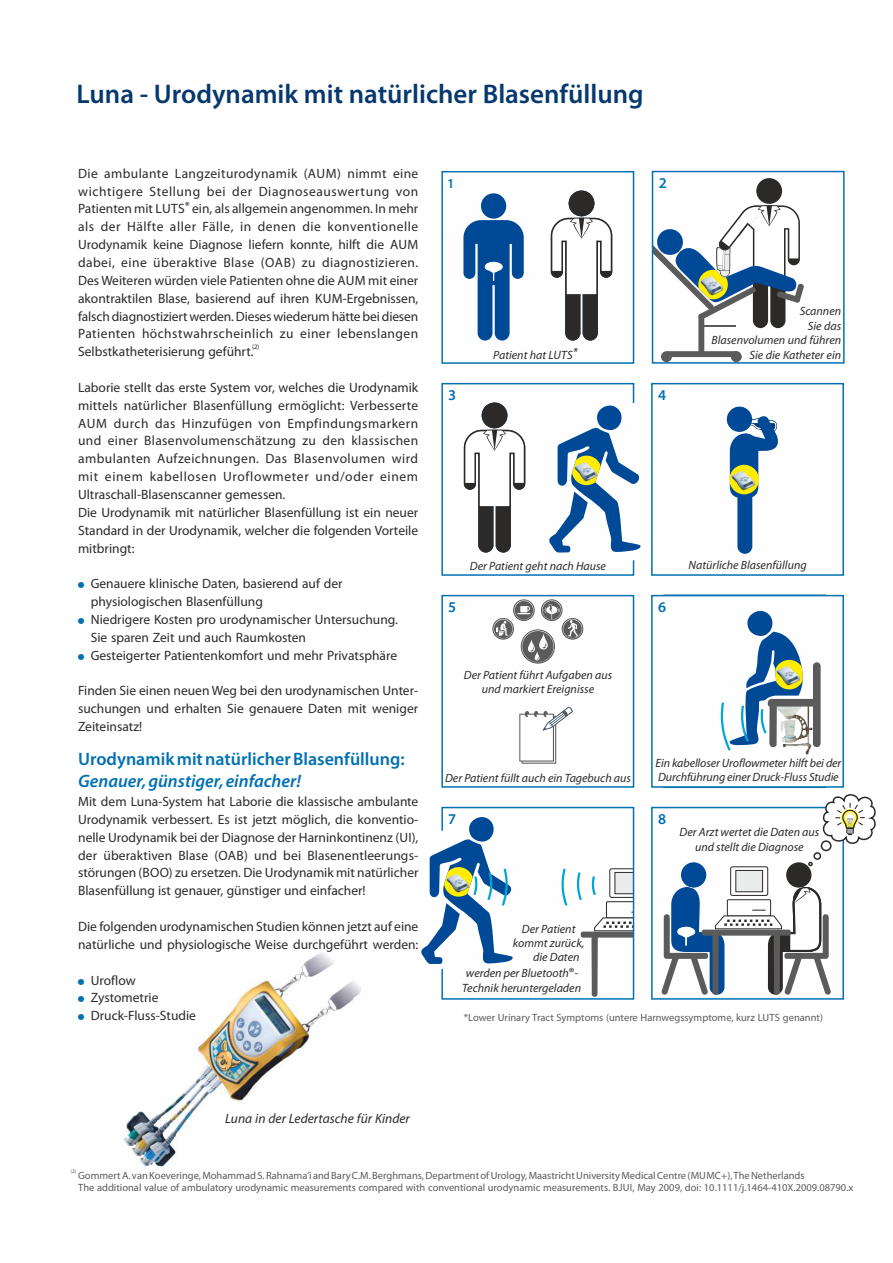
<style>
.page{position:relative;width:893px;height:1263px;background:#fff}
.page>*{position:absolute;margin:0;border:0;box-sizing:border-box;transform-origin:0 0}
.t1{font:600 27px "Myriad Pro";color:#07396e}
.t2{font:600 18px "Myriad Pro";color:#0070b2}
.t3{font:italic 600 18px "Myriad Pro";color:#0070b2}
.t4{font:600 15px "Myriad Pro";color:#0070b2}
.t5{font:13.5px/17.9px "Myriad Pro";color:#2b2a29;text-align:justify}
.t6{font:italic 13.5px "Myriad Pro";color:#2b2a29}
.t7{font:600 13.5px "Myriad Pro";color:#0070b2}
.t8{font:italic 12px/14.4px "Myriad Pro";color:#2b2a29;text-align:center}
.t9{font:12px "Myriad Pro";color:#2b2a29}
.t10{font:10.5px/12.6px "Myriad Pro";color:#5b5b5b}
.t11{font:6.75px "Myriad Pro";color:#2b2a29}
.t12{font:5.25px "Myriad Pro";color:#5b5b5b}
.s1{font-style:normal;font-size:13.5px}
</style>
<div class="page">
<img style="left:123px;top:952px;width:238px;height:216px">
<div style="left:756px;top:178px;width:26px;height:26px;background:#2b2a29;border-radius:50%"></div>
<svg style="left:654px;top:205px;width:150px;height:123px"></svg>
<div style="left:698px;top:314px;width:6px;height:41px;background:#5b5b5b;border-radius:3px"></div>
<div style="left:665px;top:351px;width:74px;height:6px;background:#5b5b5b;border-radius:3px"></div>
<div style="left:661px;top:351px;width:11px;height:11px;background:#5b5b5b;border-radius:50%"></div>
<div style="left:731px;top:351px;width:11px;height:11px;background:#5b5b5b;border-radius:50%"></div>
<div style="left:652px;top:171px;width:193px;height:193px;border:1px solid #0070b2"></div>
<svg style="left:441px;top:171px;width:194px;height:193px"></svg>
<svg style="left:441px;top:382px;width:200px;height:194px"></svg>
<svg style="left:651px;top:382px;width:193px;height:194px"></svg>
<div style="left:727px;top:407px;width:25px;height:25px;background:#004996;border-radius:50%"></div>
<svg style="left:729px;top:465px;width:30px;height:29px"></svg>
<img style="left:732px;top:472px;width:23px;height:21px">
<svg style="left:421px;top:594px;width:455px;height:406px"></svg>
<h1 class="t1" style="left:77px;top:83px;width:569px">Luna - Urodynamik mit natürlicher Blasenfüllung</h1>
<p class="t5" style="left:78px;top:165px;width:342px">Die ambulante Langzeiturodynamik (AUM) nimmt eine wichtigere Stellung bei der Diagnoseauswertung von Patienten mit LUTS ein, als allgemein angenommen. In mehr</p>
<p class="t9" style="left:185px;top:201px;width:6px">*</p>
<p class="t5" style="left:78px;top:219px;width:342px">als der Hälfte aller Fälle, in denen die konventionelle Urodynamik keine Diagnose liefern konnte, hilft die AUM dabei, eine überaktive Blase (OAB) zu diagnostizieren.<br>Des Weiteren würden viele Patienten ohne die AUM mit einer akontraktilen Blase, basierend auf ihren KUM-Ergebnissen, falsch diagnostiziert werden. Dieses wiederum hätte bei diesen Patienten höchstwahrscheinlich zu einer lebenslangen</p>
<p class="t11" style="left:252px;top:344px;width:9px">(.2)</p>
<p class="t5" style="left:78px;top:344px;width:177px">Selbstkatheterisierung geführt.</p>
<p class="t5" style="left:78px;top:380px;width:342px;text-align:left">Laborie stellt das erste System vor, welches die Urodynamik mittels natürlicher Blasenfüllung ermöglicht: Verbesserte AUM durch das Hinzufügen von Empfindungsmarkern und einer Blasenvolumenschätzung zu den klassischen ambulanten Aufzeichnungen. Das Blasenvolumen wird mit einem kabellosen Uroflowmeter und/oder einem Ultraschall-Blasenscanner gemessen.<br>Die Urodynamik mit natürlicher Blasenfüllung ist ein neuer Standard in der Urodynamik, welcher die folgenden Vorteile mitbringt:</p>
<p class="t5" style="left:91px;top:576px;width:309px;text-align:left">Genauere klinische Daten, basierend auf der physiologischen Blasenfüllung<br>Niedrigere Kosten pro urodynamischer Untersuchung.<br>Sie sparen Zeit und auch Raumkosten<br>Gesteigerter Patientenkomfort und mehr Privatsphäre</p>
<p class="t5" style="left:78px;top:683px;width:342px">Finden Sie einen neuen Weg bei den urodynamischen Unter&shy;suchungen und erhalten Sie genauere Daten mit weniger Zeiteinsatz!</p>
<p class="t7" style="left:447px;top:178px;width:9px">1</p>
<p class="t4" style="left:659px;top:177px;width:10px">2</p>
<p class="t4" style="left:448px;top:389px;width:10px">3</p>
<p class="t8" style="left:493px;top:349px;width:86px">Patient hat LUTS*</p>
<p class="t4" style="left:658px;top:389px;width:10px">4</p>
<p class="t8" style="left:711px;top:305px;width:131px;text-align:right">Scannen<br>Sie das<br>Blasenvolumen und führen<br>Sie die Katheter ein</p>
<p class="t4" style="left:448px;top:601px;width:10px">5</p>
<p class="t8" style="left:470px;top:560px;width:138px">Der Patient geht nach Hause</p>
<p class="t8" style="left:464px;top:668px;width:150px">Der Patient führt Aufgaben aus und markiert Ereignisse</p>
<p class="t4" style="left:658px;top:601px;width:10px">6</p>
<p class="t8" style="left:689px;top:559px;width:120px">Natürliche Blasenfüllung</p>
<h2 class="t2" style="left:78px;top:751px;width:328px">Urodynamik mit natürlicher Blasenfüllung:</h2>
<h2 class="t3" style="left:78px;top:773px;width:224px">Genauer, günstiger, einfacher!</h2>
<p class="t5" style="left:78px;top:794px;width:342px">Mit dem Luna-System hat Laborie die klassische ambulante Urodynamik verbessert. Es ist jetzt möglich, die konventio&shy;nelle Urodynamik bei der Diagnose der Harninkontinenz (UI), der überaktiven Blase (OAB) und bei Blasenentleerungs&shy;störungen (BOO) zu ersetzen. Die Urodynamik mit natürlicher Blasenfüllung ist genauer, günstiger und einfacher!</p>
<p class="t5" style="left:78px;top:919px;width:342px">Die folgenden urodynamischen Studien können jetzt auf eine natürliche und physiologische Weise durchgeführt werden:</p>
<p class="t5" style="left:91px;top:972px;width:107px;text-align:left">Uroflow<br>Zystometrie<br>Druck-Fluss-Studie</p>
<p class="t8" style="left:445px;top:771px;width:187px">Der Patient füllt auch ein Tagebuch aus</p>
<p class="t8" style="left:655px;top:757px;width:187px;text-align:left">Ein kabelloser Uroflowmeter hilft bei der<br>Durchführung einer Druck-Fluss Studie</p>
<p class="t4" style="left:448px;top:813px;width:10px">7</p>
<p class="t4" style="left:658px;top:813px;width:10px">8</p>
<p class="t8" style="left:679px;top:826px;width:141px">Der Arzt wertet die Daten aus und stellt die Diagnose</p>
<p class="t8" style="left:522px;top:922px;width:55px">Der Patient</p>
<p class="t8" style="left:513px;top:937px;width:73px">kommt zurück,</p>
<p class="t8" style="left:533px;top:951px;width:48px">die Daten</p>
<p class="t8" style="left:462px;top:967px;width:120px;line-height:14.9px">werden per Bluetooth<span class="s1">®</span>-<br>Technik heruntergeladen</p>
<p class="t10" style="left:464px;top:1012px;width:361px">*Lower Urinary Tract Symptoms (untere Harnwegssymptome, kurz LUTS genannt)</p>
<p class="t6" style="left:225px;top:1113px;width:186px">Luna in der Ledertasche für Kinder</p>
<p class="t12" style="left:71px;top:1169px;width:7px">(2)</p>
<p class="t10" style="left:78px;top:1170px;width:777px">Gommert A. van Koeveringe, Mohammad S. Rahnama’i and Bary C.M. Berghmans, Department of Urology, Maastricht University Medical Centre (MUMC+), The Netherlands<br>The additional value of ambulatory urodynamic measurements compared with conventional urodynamic measurements. BJUI, May 2009, doi: 10.1111/j.1464-410X.2009.08790.x</p>
</div>
